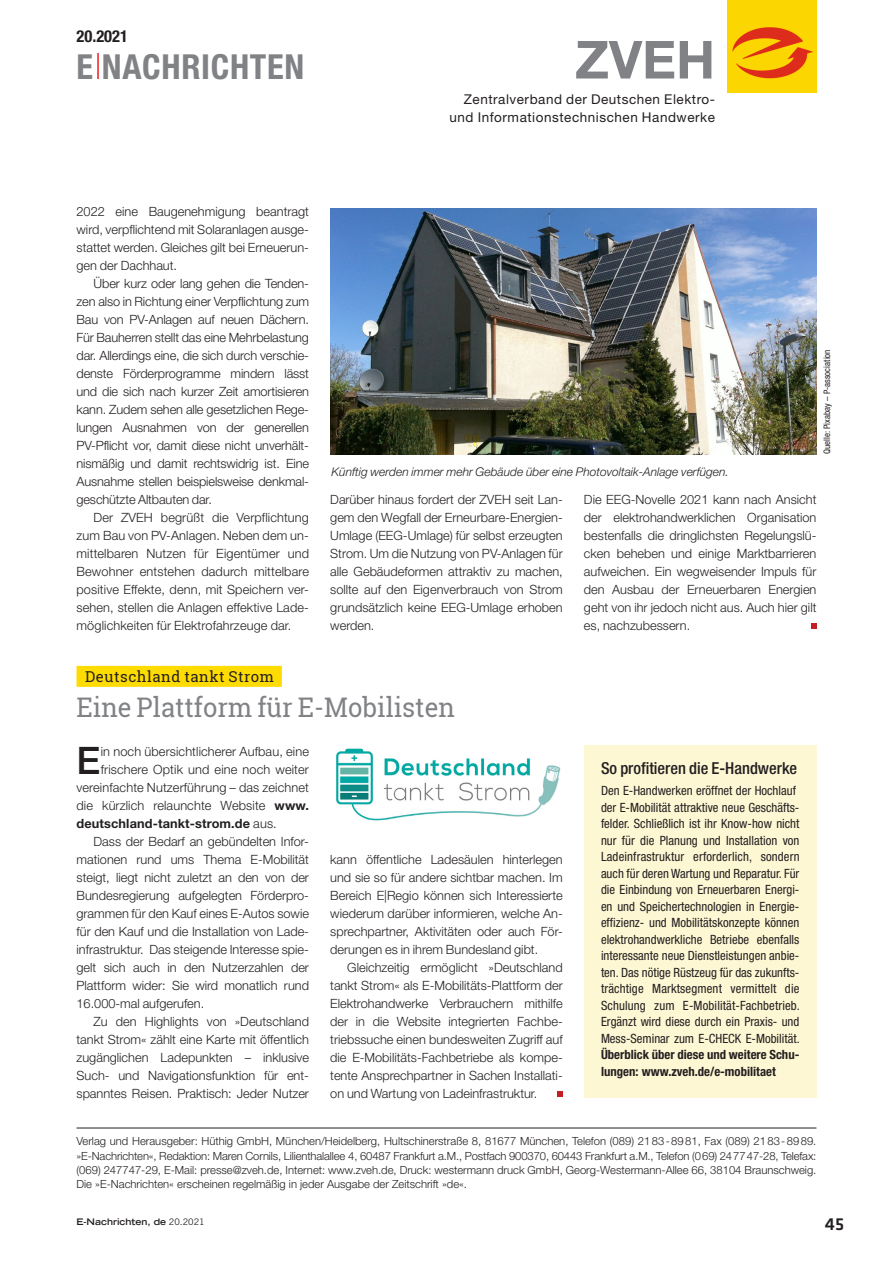
<style>
.page{position:relative;width:893px;height:1263px;background:#fff}
.page>*{position:absolute;margin:0;border:0;box-sizing:border-box;transform-origin:0 0}
.t1{font:700 52.5px "Helvetica Neue LT Std";color:#808285}
._02_gt_bd_in{font:500 37.95px "Helvetica Neue LT Std";color:#231f20}
.t2{font:700 condensed 34.5px "Helvetica Neue LT Std";letter-spacing:.02em;color:#808285}
._03_tt_st_middleware{font:27px "Roboto Slab";color:#808285;scale:.95 1}
.t3{font:500 18px "Klavika Basic";color:#231f20}
._04_k1_tt_st{font:500 condensed 16.5px "Helvetica Neue LT Std";color:#231f20}
.t4{font:700 condensed 16.5px "Helvetica Neue LT Std";color:#231f20}
._03_tt_dc{font:15px "Roboto Slab";letter-spacing:.035em;color:#231f20}
.t5{font:13.5px/18px "Helvetica Neue LT Std";letter-spacing:.04em;color:#231f20;text-align:right}
._02_gt_bd_ep{font:300 12.75px/18px "Helvetica Neue LT Std";color:#231f20;text-align:justify}
._04_k1_bd_e0{font:condensed 12.75px/16.5px "Helvetica Neue LT Std";color:#231f20;text-align:justify}
._02_gt_bd_e0{font:300 12.75px/18px "Helvetica Neue LT Std";color:#231f20;text-align:justify}
._02_gt_bd_in-2{font:300 12.75px "Helvetica Neue LT Std";letter-spacing:.01em;color:#231f20}
._02_gt_bd_in-3{font:700 12.75px "Helvetica Neue LT Std";letter-spacing:.01em;color:#231f20}
._01_gt_bu_st{font:italic 300 12px "Helvetica Neue LT Std";color:#231f20}
._02_gt_bd_im{font:300 11.25px/14.2px "Helvetica Neue LT Std";color:#231f20;text-align:justify}
._01_gt_bu_qu{font:condensed 9px "Helvetica Neue LT Std";color:#231f20}
.t6{font:700 expanded 9px "Trade Gothic LT Std";color:#231f20}
.s1{font-weight:700}
.s2{font-weight:300}
.s3{font-weight:400;font-stretch:normal}
</style>
<div class="page">
<img style="left:727px;top:0;width:89px;height:93px">
<hr style="left:97px;top:53px;width:2px;height:26px;background:#ee1d23">
<hr style="left:77px;top:1127px;width:739px;height:1px;background:#231f20">
<img style="left:330px;top:208px;width:486px;height:246px">
<svg style="left:811px;top:623px;width:5px;height:5px"></svg>
<div style="left:77px;top:666px;width:205px;height:21px;background:#ffdc01"></div>
<img style="left:336px;top:748px;width:225px;height:73px">
<svg style="left:557px;top:1091px;width:6px;height:6px"></svg>
<div style="left:584px;top:746px;width:232px;height:352px;background:#fef7d4"></div>
<p class="t4" style="left:77px;top:26px;width:53px">20.2021</p>
<h3 class="t2" style="left:77px;top:45px;width:229px">E NACHRICHTEN</h3>
<h1 class="t1" style="left:575px;top:27px;width:142px">ZVEH</h1>
<p class="t5" style="left:449px;top:90px;width:267px">Zentralverband der Deutschen Elektro&shy;und Informationstechnischen Handwerke</p>
<p class="_02_gt_bd_ep" style="left:77px;top:202px;width:234px">2022 eine Baugenehmigung beantragt wird, verpflichtend mit Solaranlagen ausge&shy;stattet werden. Gleiches gilt bei Erneuerun&shy;gen der Dachhaut.</p>
<p class="_02_gt_bd_ep" style="left:77px;top:274px;width:234px;text-indent:17px">Über kurz oder lang gehen die Tenden&shy;zen also in Richtung einer Verpflichtung zum Bau von PV-Anlagen auf neuen Dächern.<br>Für Bauherren stellt das eine Mehrbelastung dar. Allerdings eine, die sich durch verschie&shy;denste Förderprogramme mindern lässt und die sich nach kurzer Zeit amortisieren kann. Zudem sehen alle gesetzlichen Rege&shy;lungen Ausnahmen von der generellen PV-Pflicht vor, damit diese nicht unverhält&shy;nismäßig und damit rechtswidrig ist. Eine Ausnahme stellen beispielsweise denkmal&shy;geschützte Altbauten dar.</p>
<p class="_02_gt_bd_ep" style="left:77px;top:508px;width:234px;text-indent:17px">Der ZVEH begrüßt die Verpflichtung zum Bau von PV-Anlagen. Neben dem un&shy;mittelbaren Nutzen für Eigentümer und Bewohner entstehen dadurch mittelbare positive Effekte, denn, mit Speichern ver&shy;sehen, stellen die Anlagen effektive Lade&shy;möglichkeiten für Elektrofahrzeuge dar.</p>
<p class="_01_gt_bu_st" style="left:332px;top:464px;width:399px">Künftig werden immer mehr Gebäude über eine Photovoltaik-Anlage verfügen.</p>
<p class="_01_gt_bu_qu" style="left:822px;top:454px;width:106px;rotate:-90deg">Quelle: Pixabay – P-association</p>
<p class="_02_gt_bd_e0" style="left:330px;top:490px;width:234px">Darüber hinaus fordert der ZVEH seit Lan&shy;gem den Wegfall der Erneurbare-Energien-Umlage (EEG-Umlage) für selbst erzeugten Strom. Um die Nutzung von PV-Anlagen für alle Gebäudeformen attraktiv zu machen, sollte auf den Eigenverbrauch von Strom grundsätzlich keine EEG-Umlage erhoben werden.</p>
<p class="_02_gt_bd_e0" style="left:584px;top:490px;width:234px">Die EEG-Novelle 2021 kann nach Ansicht der elektrohandwerklichen Organisation bestenfalls die dringlichsten Regelungslü&shy;cken beheben und einige Marktbarrieren aufweichen. Ein wegweisender Impuls für den Ausbau der Erneuerbaren Energien geht von ihr jedoch nicht aus. Auch hier gilt es, nachzubessern.</p>
<p class="_03_tt_dc" style="left:85px;top:666px;width:190px">Deutschland tankt Strom</p>
<p class="_03_tt_st_middleware" style="left:77px;top:689px;width:400px">Eine Plattform für E-Mobilisten</p>
<p class="_02_gt_bd_in" style="left:77px;top:738px;width:25px">E</p>
<p class="_02_gt_bd_in-2" style="left:101px;top:744px;width:210px">in noch übersichtlicherer Aufbau, eine</p>
<p class="_02_gt_bd_in-2" style="left:101px;top:762px;width:210px">frischere Optik und eine noch weiter</p>
<p class="_02_gt_bd_in-2" style="left:77px;top:780px;width:234px">vereinfachte Nutzerführung – das zeichnet</p>
<p class="_02_gt_bd_in-2" style="left:77px;top:798px;width:234px">die kürzlich relaunchte Website <span class="s1">www.</span></p>
<p class="_02_gt_bd_in-3" style="left:77px;top:816px;width:202px">deutschland-tankt-strom.de <span class="s2">aus.</span></p>
<p class="_02_gt_bd_ep" style="left:77px;top:832px;width:234px;text-indent:17px">Dass der Bedarf an gebündelten Infor&shy;mationen rund ums Thema E-Mobilität steigt, liegt nicht zuletzt an den von der Bundesregierung aufgelegten Förderpro&shy;grammen für den Kauf eines E-Autos sowie für den Kauf und die Installation von Lade&shy;infrastruktur. Das steigende Interesse spie&shy;gelt sich auch in den Nutzerzahlen der Plattform wider: Sie wird monatlich rund 16.000-mal aufgerufen.</p>
<p class="_02_gt_bd_ep" style="left:77px;top:1012px;width:234px;text-indent:17px">Zu den Highlights von »Deutschland tankt Strom« zählt eine Karte mit öffentlich zugänglichen Ladepunkten – inklusive Such- und Navigationsfunktion für ent&shy;spanntes Reisen. Praktisch: Jeder Nutzer</p>
<p class="_02_gt_bd_ep" style="left:330px;top:850px;width:234px">kann öffentliche Ladesäulen hinterlegen und sie so für andere sichtbar machen. Im Bereich E|Regio können sich Interessierte wiederum darüber informieren, welche An&shy;sprechpartner, Aktivitäten oder auch För&shy;derungen es in ihrem Bundesland gibt.</p>
<p class="_02_gt_bd_ep" style="left:330px;top:958px;width:234px;text-indent:17px">Gleichzeitig ermöglicht »Deutschland tankt Strom« als E-Mobilitäts-Plattform der Elektrohandwerke Verbrauchern mithilfe der in die Website integrierten Fachbe&shy;triebssuche einen bundesweiten Zugriff auf die E-Mobilitäts-Fachbetriebe als kompe&shy;tente Ansprechpartner in Sachen Installati&shy;on und Wartung von Ladeinfrastruktur.</p>
<p class="_04_k1_tt_st" style="left:601px;top:759px;width:198px">So profitieren die E-Handwerke</p>
<p class="_04_k1_bd_e0" style="left:601px;top:782px;width:196px">Den E-Handwerken eröffnet der Hochlauf</p>
<p class="_04_k1_bd_e0" style="left:601px;top:799px;width:201px">der E-Mobilität attraktive neue Geschäfts&shy;felder. Schließlich ist ihr Know-how nicht nur für die Planung und Installation von Ladeinfrastruktur erforderlich, sondern auch für deren Wartung und Reparatur. Für die Einbindung von Erneuerbaren Energi&shy;en und Speichertechnologien in Energie&shy;effizienz- und Mobilitätskonzepte können elektrohandwerkliche Betriebe ebenfalls interessante neue Dienstleistungen anbie&shy;ten. Das nötige Rüstzeug für das zukunfts&shy;trächtige Marktsegment vermittelt die Schulung zum E-Mobilität-Fachbetrieb.<br>Ergänzt wird diese durch ein Praxis- und Mess-Seminar zum E-CHECK E-Mobilität.<br><span class="s1">Überblick über diese und weitere Schu&shy;lungen: www.zveh.de/e-mobilitaet</span></p>
<p class="_02_gt_bd_im" style="left:77px;top:1134px;width:741px">Verlag und Herausgeber: Hüthig GmbH, München/Heidelberg, Hultschinerstraße 8, 81677 München, Telefon (089) 2183-8981, Fax (089) 2183-8989. »E-Nachrichten«, Redaktion: Maren Cornils, Lilienthalallee 4, 60487 Frankfurt a.M., Postfach 900370, 60443 Frankfurt a.M., Telefon (069) 247747-28, Telefax: (069) 247747-29, E-Mail: presse@zveh.de, Internet: www.zveh.de, Druck: westermann druck GmbH, Georg-Westermann-Allee 66, 38104 Braunschweig.<br>Die »E-Nachrichten« erscheinen regelmäßig in jeder Ausgabe der Zeitschrift »de«.</p>
<p class="t6" style="left:77px;top:1215px;width:130px">E-Nachrichten, de <span class="s3">20.2021</span></p>
<h3 class="t3" style="left:825px;top:1212px;width:21px">45</h3>
</div>
